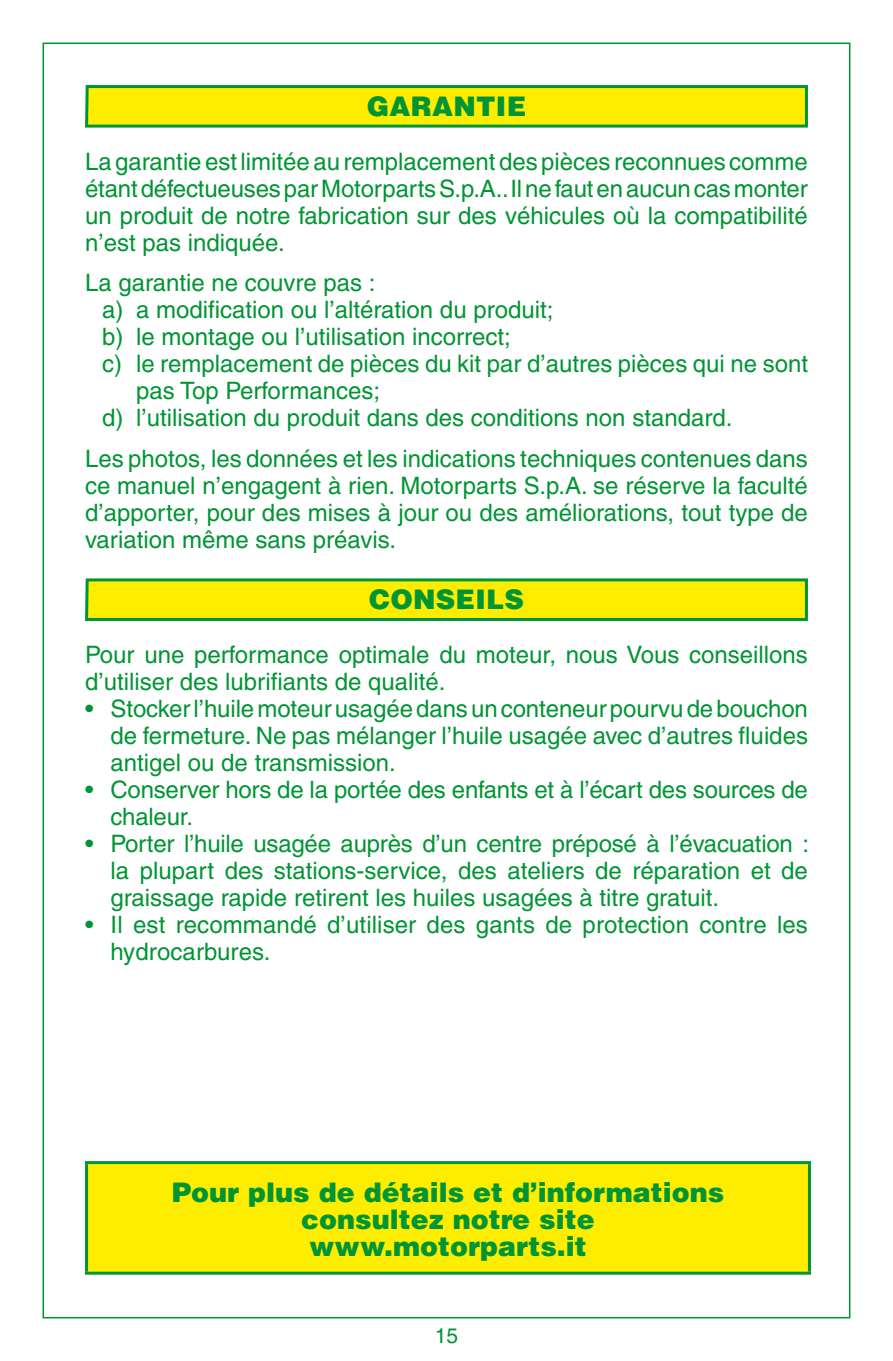
<style>
.page{position:relative;width:893px;height:1361px;background:#fff}
.page>*{position:absolute;margin:0;border:0;box-sizing:border-box;transform-origin:0 0}
.t1{font:900 27px/27px "Helvetica";color:#009534;text-align:center}
.t2{font:24px/27px "Helvetica";color:#009534;text-align:justify}
.t3{font:21px "Helvetica";color:#009534}
</style>
<div class="page">
<div style="left:87px;top:580px;width:719px;height:39px;background:#ffed00"></div>
<div style="left:85px;top:578px;width:723px;height:43px;border:3px solid #009534"></div>
<div style="left:87px;top:1162px;width:722px;height:111px;background:#ffed00"></div>
<hr style="left:85px;top:1161px;width:726px;height:3px;background:#009534">
<hr style="left:85px;top:1164px;width:3px;height:107px;background:#009534">
<hr style="left:808px;top:1164px;width:3px;height:107px;background:#009534">
<hr style="left:85px;top:1271px;width:726px;height:3px;background:#009534">
<div style="left:87px;top:87px;width:719px;height:39px;background:#ffed00"></div>
<div style="left:85px;top:85px;width:723px;height:43px;border:3px solid #009534"></div>
<p class="t1" style="left:367px;top:92px;width:161px">GARANTIE</p>
<p class="t2" style="left:85px;top:148px;width:724px">La garantie est limitée au remplacement des pièces reconnues comme étant défectueuses par Motorparts S.p.A.. Il ne faut en aucun cas monter un produit de notre fabrication sur des véhicules où la compatibilité n’est pas indiquée.</p>
<p class="t2" style="left:85px;top:269px;width:292px">La garantie ne couvre pas :</p>
<p class="t2" style="left:102px;top:296px;width:453px">a) a modification ou l’altération du produit;</p>
<p class="t2" style="left:102px;top:323px;width:410px">b) le montage ou l’utilisation incorrect;</p>
<p class="t2" style="left:102px;top:350px;width:707px">c) le remplacement de pièces du kit par d’autres pièces qui ne sont</p>
<p class="t2" style="left:136px;top:377px;width:246px">pas Top Performances;</p>
<p class="t2" style="left:102px;top:404px;width:632px">d) l’utilisation du produit dans des conditions non standard.</p>
<p class="t2" style="left:85px;top:445px;width:724px">Les photos, les données et les indications techniques contenues dans ce manuel n’engagent à rien. Motorparts S.p.A. se réserve la faculté d’apporter, pour des mises à jour ou des améliorations, tout type de variation même sans préavis.</p>
<p class="t1" style="left:369px;top:585px;width:156px">CONSEILS</p>
<p class="t2" style="left:85px;top:641px;width:724px">Pour une performance optimale du moteur, nous Vous conseillons d’utiliser des lubrifiants de qualité.</p>
<p class="t2" style="left:111px;top:695px;width:699px;text-indent:-26px">• Stockerl’huilemoteurusagéedansunconteneurpourvudebouchon de fermeture. Ne pas mélanger l’huile usagée avec d’autres fluides antigel ou de transmission.</p>
<p class="t2" style="left:111px;top:776px;width:699px;text-indent:-26px">• Conserver hors de la portée des enfants et à l’écart des sources de chaleur.</p>
<p class="t2" style="left:111px;top:830px;width:700px;text-indent:-26px">• Porter l’huile usagée auprès d’un centre préposé à l’évacuation : la plupart des stations-service, des ateliers de réparation et de graissage rapide retirent les huiles usagées à titre gratuit.</p>
<p class="t2" style="left:111px;top:911px;width:699px;text-indent:-25px">• Il est recommandé d’utiliser des gants de protection contre les hydrocarbures.</p>
<p class="t1" style="left:172px;top:1178px;width:554px">Pour plus de détails et d’informations consultez notre site www.motorparts.it</p>
<p class="t3" style="left:435px;top:1323px;width:25px">15</p>
</div>
